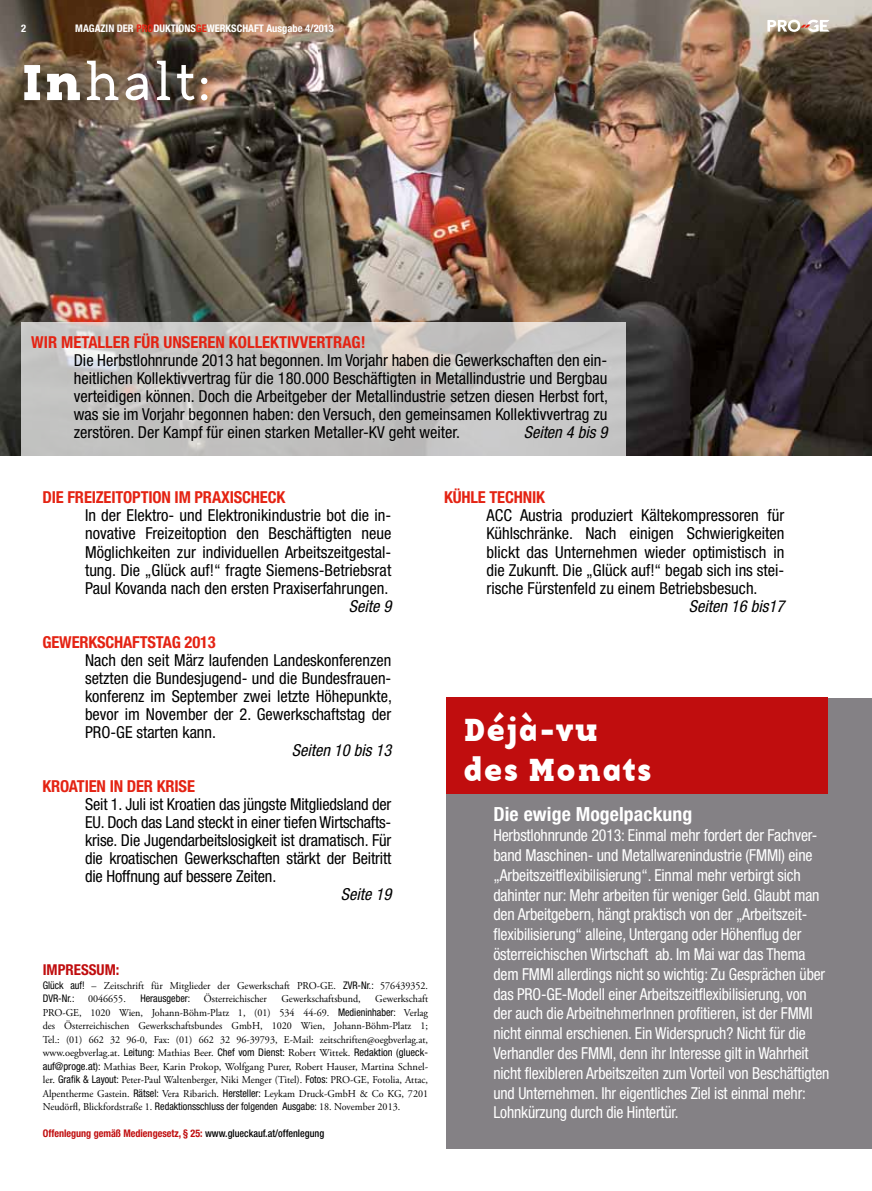
<style>
.page{position:relative;width:872px;height:1191px;background:#fff}
.page>*{position:absolute;margin:0;border:0;box-sizing:border-box;transform-origin:0 0}
.t1{font:52.5px "Base Twelve Serif";color:#fff}
.t2{font:33px/39.6px "Base Twelve Serif B";letter-spacing:.03em;color:#fff}
.t3{font:700 condensed 19.5px "Helvetica Neue LT Std";letter-spacing:.005em;color:#fff}
.t4{font:condensed 16.5px/18px "Helvetica Neue LT Std";color:#000;text-align:justify}
.t5{font:condensed 16.5px/19.8px "Helvetica Neue LT Std";letter-spacing:-.01em;color:#fff;scale:.96 1}
.t6{font:700 condensed 16.5px "Helvetica Neue LT Std";letter-spacing:-.01em;color:#e42313}
.t7{font:italic condensed 16.5px "Helvetica Neue LT Std";color:#000}
.t8{font:700 condensed 15px "Helvetica Neue LT Std";color:#c00d0e}
.t9{font:10.5px/13.5px "Adobe Garamond Pro";color:#000;text-align:justify;scale:.96 1}
.t10{font:700 condensed 10.5px "Helvetica Neue LT Std";color:#c00d0e;scale:.96 1}
.t11{font:700 condensed 10.5px "Helvetica Neue LT Std";color:#fff}
.t12{font:condensed 10.5px "Helvetica Neue LT Std";color:#000;scale:.96 1}
.s1{color:#e42313}
.s2{font-family:"Base Twelve Serif B"}
.s3{font-family:"Helvetica Neue LT Std";font-stretch:condensed}
.s4{font-weight:500;color:#000}
</style>
<div class="page">
<img style="left:0;top:0;width:872px;height:455px">
<svg style="left:767px;top:20px;width:62px;height:12px"></svg>
<svg style="left:21px;top:322px;width:604px;height:134px;background:#c5c4c3"></svg>
<div style="left:446px;top:697px;width:426px;height:451px;background:#848185"></div>
<div style="left:446px;top:697px;width:382px;height:97px;background:#c00d0e"></div>
<p class="t11" style="left:21px;top:22px;width:7px">2</p>
<p class="t11" style="left:75px;top:22px;width:48px">MAGAZIN DER</p>
<p class="t11" style="left:136px;top:22px;width:199px"><span class="s1">PRO</span> DUKTIONS<span class="s1">GE</span>WERKSCHAFT AUSGABE 4/2013</p>
<h1 class="t1" style="left:21px;top:50px;width:194px"><span class="s2">In</span>halt:</h1>
<p class="t6" style="left:31px;top:332px;width:59px">WIR METALL</p>
<p class="t6" style="left:113px;top:332px;width:254px">ER FÜR UNSEREN KOLLEKTIVVERTRAG !</p>
<p class="t4" style="left:74px;top:351px;width:535px">Die Herbstlohnrunde 2013 hat begonnen. Im Vorjahr haben die Gewerkschaften den ein&shy;heitlichen Kollektivvertrag für die 180.000 Beschäftigten in Metallindustrie und Bergbau verteidigen können. Doch die Arbeitgeber der Metallindustrie setzen diesen Herbst fort, was sie im Vorjahr begonnen haben: den Versuch, den gemeinsamen Kollektivvertrag zu zerstören. Der Kampf für einen starken Metaller-KV geht weiter.</p>
<p class="t7" style="left:524px;top:422px;width:85px">Seiten 4 bis 9</p>
<p class="t6" style="left:43px;top:487px;width:235px">DIE FREIZEITOPTION IM PRAXISCHECK</p>
<p class="t4" style="left:85px;top:506px;width:308px">In der Elektro- und Elektronikindustrie bot die in&shy;novative Freizeitoption den Beschäftigten neue Möglichkeiten zur individuellen Arbeitszeitgestal&shy;tung. Die „Glück auf!“ fragte Siemens-Betriebsrat Paul Kovanda nach den ersten Praxiserfahrungen.</p>
<p class="t7" style="left:349px;top:596px;width:44px">Seite 9</p>
<p class="t6" style="left:43px;top:631px;width:56px">GEWERKSCHA</p>
<p class="t6" style="left:132px;top:631px;width:17px">FTSTAG</p>
<p class="t6" style="left:185px;top:631px;width:33px">2013</p>
<p class="t4" style="left:85px;top:650px;width:308px">Nach den seit März laufenden Landeskonferenzen setzten die Bundesjugend- und die Bundesfrauen&shy;konferenz im September zwei letzte Höhepunkte, bevor im November der 2. Gewerkschaftstag der PRO-GE starten kann.</p>
<p class="t7" style="left:292px;top:740px;width:101px">Seiten 10 bis 13</p>
<p class="t6" style="left:43px;top:775px;width:154px">KROATIEN IN DER KRISE</p>
<p class="t4" style="left:85px;top:794px;width:308px">Seit 1. Juli ist Kroatien das jüngste Mitgliedsland der EU. Doch das Land steckt in einer tiefen Wirtschafts&shy;krise. Die Jugendarbeitslosigkeit ist dramatisch. Für die kroatischen Gewerkschaften stärkt der Beitritt die Hoffnung auf bessere Zeiten.</p>
<p class="t7" style="left:341px;top:884px;width:52px">Seite 19</p>
<p class="t8" style="left:43px;top:960px;width:78px">IMPRESSUM:</p>
<p class="t9" style="left:43px;top:979px;width:403px"><span class="s3">Glück auf!</span> – Zeitschrift für Mitglieder der Gewerkschaft PRO-GE. <span class="s3">ZVR-Nr.:</span> 576439352.</p>
<p class="t12" style="left:43px;top:992px;width:35px">DVR-Nr.:</p>
<p class="t9" style="left:88px;top:992px;width:41px">0046655.</p>
<p class="t12" style="left:140px;top:992px;width:53px">Herausgeber:</p>
<p class="t9" style="left:204px;top:992px;width:67px">Österreichischer</p>
<p class="t9" style="left:281px;top:992px;width:84px">Gewerkschaftsbund,</p>
<p class="t9" style="left:43px;top:992px;width:403px;text-indent:332px">Gewerkschaft PRO-GE, 1020 Wien, Johann-Böhm-Platz 1, (01) 534 44-69. <span class="s3">Medieninhaber:</span> Verlag des Österreichischen Gewerkschaftsbundes GmbH, 1020 Wien, Johann-Böhm-Platz 1; Tel.: (01) 662 32 96-0, Fax: (01) 662 32 96-39793, E-Mail: zeitschriften@oegbverlag.at, www.oegbverlag.at. <span class="s3">Leitung:</span> Mathias Beer. <span class="s3">Chef vom Dienst:</span> Robert Wittek. <span class="s3">Redaktion (glueck&shy;auf@proge.at):</span> Mathias Beer, Karin Prokop, Wolfgang Purer, Robert Hauser, Martina Schnel&shy;ler. <span class="s3">Grafik &amp; Layout:</span> Peter-Paul Waltenberger, Niki Menger (Titel). <span class="s3">Fotos:</span> PRO-GE, Fotolia, Attac, Alpentherme Gastein. <span class="s3">Rätsel:</span> Vera Ribarich. <span class="s3">Hersteller:</span> Leykam Druck-GmbH &amp; Co KG, 7201<br>Neudörfl, Blickfordstraße 1. <span class="s3">Redaktionsschluss der folgenden Ausgabe:</span> 18. November 2013.</p>
<p class="t10" style="left:43px;top:1127px;width:295px">OFFENLEGUNG GEMÄß MEDIENGESETZ, § 25: <span class="s4">www.glueckauf.at/offenlegung</span></p>
<p class="t6" style="left:444px;top:487px;width:102px">KÜHLE TECHNIK</p>
<p class="t4" style="left:486px;top:506px;width:299px">ACC Austria produziert Kältekompressoren für Kühlschränke. Nach einigen Schwierigkeiten blickt das Unternehmen wieder optimistisch in die Zukunft. Die „Glück auf!“ begab sich ins stei&shy;rische Fürstenfeld zu einem Betriebsbesuch.</p>
<p class="t7" style="left:689px;top:596px;width:97px">Seiten 16 bis17</p>
<h2 class="t2" style="left:463px;top:708px;width:189px">Déjà-vu des Monats</h2>
<p class="t3" style="left:493px;top:802px;width:200px">DIE EWIGE MOGELPACKUNG</p>
<p class="t5" style="left:493px;top:825px;width:351px">Herbstlohnrunde 2013: Einmal mehr fordert der Fachver&shy;band Maschinen- und Metallwarenindustrie (FMMI) eine „Arbeitszeitflexibilisierung“. Einmal mehr verbirgt sich dahinter nur: Mehr arbeiten für weniger Geld. Glaubt man den Arbeitgebern, hängt praktisch von der „Arbeitszeit&shy;flexibilisierung“ alleine, Untergang oder Höhenflug der österreichischen Wirtschaft ab. Im Mai war das Thema dem FMMI allerdings nicht so wichtig: Zu Gesprächen über das PRO-GE-Modell einer Arbeitszeitflexibilisierung, von der auch die ArbeitnehmerInnen profitieren, ist der FMMI nicht einmal erschienen. Ein Widerspruch? Nicht für die Verhandler des FMMI, denn ihr Interesse gilt in Wahrheit nicht flexibleren Arbeitszeiten zum Vorteil von Beschäftigten und Unternehmen. Ihr eigentliches Ziel ist einmal mehr:<br>Lohnkürzung durch die Hintertür.</p>
</div>
